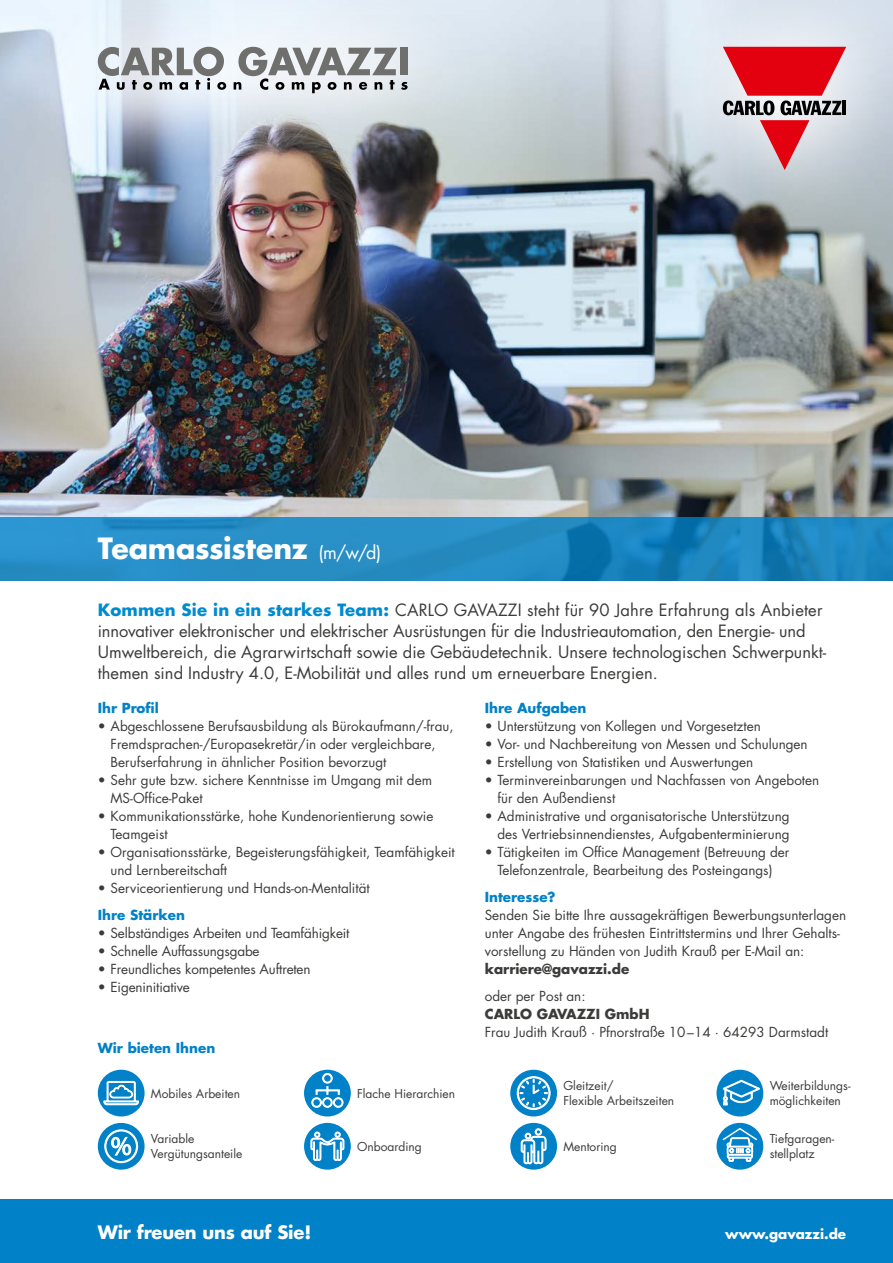
<style>
.page{position:relative;width:893px;height:1263px;background:#fff}
.page>*{position:absolute;margin:0;border:0;box-sizing:border-box;transform-origin:0 0}
.t1{font:700 28.5px "Futura Std";letter-spacing:-.01em;color:#fff}
.t2{font:700 18px "Futura Std";letter-spacing:-.01em;color:#fff}
.t3{font:16.5px/21px "Futura Std";color:#3b3b3a}
.t4{font:13.5px/18px "Futura Std";color:#3b3b3a}
.t5{font:700 13.5px "Futura Std";color:#0081c8}
.t6{font:700 13.5px "Futura Std";color:#3b3b3a}
.t7{font:700 13.5px "Futura Std";color:#fff}
.t8{font:12px/15px "Futura Std";color:#3b3b3a}
.s1{font-weight:400;font-size:18px}
.s2{font-weight:700;color:#008bcf}
</style>
<div class="page">
<img style="left:0;top:0;width:893px;height:517px">
<svg style="left:0;top:517px;width:893px;height:63px;background:#2189c1"></svg>
<svg style="left:647px;top:0;width:246px;height:243px;background:#b3bcc4"></svg>
<svg style="left:723px;top:47px;width:123px;height:123px;background:#cf7780"></svg>
<hr style="left:842px;top:101px;width:4px;height:14px;background:#000">
<svg style="left:21px;top:0;width:464px;height:170px;background:#cad2da"></svg>
<svg style="left:98px;top:47px;width:128px;height:43px;background:#acb0b3"></svg>
<svg style="left:234px;top:47px;width:174px;height:46px"></svg>
<div style="left:0;top:1199px;width:893px;height:64px;background:#0081c8"></div>
<div style="left:98px;top:1070px;width:47px;height:46px;background:#0081c8;border-radius:50%"></div>
<svg style="left:103px;top:1081px;width:36px;height:24px"></svg>
<div style="left:98px;top:1123px;width:47px;height:47px;background:#0081c8;border-radius:50%"></div>
<svg style="left:104px;top:1129px;width:34px;height:34px"></svg>
<div style="left:304px;top:1070px;width:47px;height:46px;background:#0081c8;border-radius:50%"></div>
<svg style="left:311px;top:1073px;width:32px;height:35px"></svg>
<div style="left:304px;top:1123px;width:47px;height:47px;background:#0081c8;border-radius:50%"></div>
<svg style="left:311px;top:1132px;width:33px;height:29px"></svg>
<div style="left:510px;top:1070px;width:47px;height:46px;background:#0081c8;border-radius:50%"></div>
<svg style="left:517px;top:1076px;width:33px;height:34px"></svg>
<div style="left:510px;top:1123px;width:47px;height:47px;background:#0081c8;border-radius:50%"></div>
<svg style="left:521px;top:1128px;width:25px;height:36px"></svg>
<div style="left:716px;top:1070px;width:47px;height:46px;background:#0081c8;border-radius:50%"></div>
<svg style="left:723px;top:1080px;width:37px;height:28px"></svg>
<div style="left:716px;top:1123px;width:47px;height:47px;background:#0081c8;border-radius:50%"></div>
<svg style="left:721px;top:1127px;width:37px;height:35px"></svg>
<h1 class="t1" style="left:98px;top:530px;width:285px">Teamassistenz <span class="s1">(m/w/d)</span></h1>
<p class="t3" style="left:98px;top:600px;width:730px"><span class="s2">Kommen Sie in ein starkes Team:</span> CARLO GAVAZZI steht für 90 Jahre Erfahrung als Anbieter innovativer elektronischer und elektrischer Ausrüstungen für die Industrieautomation, den Energie- und Umweltbereich, die Agrarwirtschaft sowie die Gebäudetechnik. Unsere technologischen Schwerpunkt&shy;themen sind Industry 4.0, E-Mobilität und alles rund um erneuerbare Energien.</p>
<p class="t5" style="left:98px;top:699px;width:63px">Ihr Profil</p>
<p class="t4" style="left:111px;top:717px;width:345px;text-indent:-13px">• Abgeschlossene Berufsausbildung als Bürokaufmann/-frau,<br>Fremdsprachen-/Europasekretär/in oder vergleichbare,<br>Berufserfahrung in ähnlicher Position bevorzugt</p>
<p class="t4" style="left:111px;top:771px;width:323px;text-indent:-13px">• Sehr gute bzw. sichere Kenntnisse im Umgang mit dem<br>MS-Office-Paket</p>
<p class="t4" style="left:111px;top:807px;width:324px;text-indent:-13px">• Kommunikationsstärke, hohe Kundenorientierung sowie<br>Teamgeist</p>
<p class="t4" style="left:111px;top:843px;width:346px;text-indent:-13px">• Organisationsstärke, Begeisterungsfähigkeit, Teamfähigkeit und Lernbereitschaft</p>
<p class="t4" style="left:98px;top:879px;width:273px">• Serviceorientierung und Hands-on-Mentalität</p>
<p class="t5" style="left:98px;top:906px;width:89px">Ihre Stärken</p>
<p class="t4" style="left:98px;top:924px;width:253px">• Selbständiges Arbeiten und Teamfähigkeit</p>
<p class="t4" style="left:98px;top:942px;width:163px">• Schnelle Auffassungsgabe</p>
<p class="t4" style="left:98px;top:960px;width:214px">• Freundliches kompetentes Auftreten</p>
<p class="t4" style="left:98px;top:978px;width:94px">• Eigeninitiative</p>
<p class="t5" style="left:485px;top:699px;width:103px">Ihre Aufgaben</p>
<p class="t4" style="left:485px;top:717px;width:278px">• Unterstützung von Kollegen und Vorgesetzten</p>
<p class="t4" style="left:485px;top:735px;width:324px">• Vor- und Nachbereitung von Messen und Schulungen</p>
<p class="t4" style="left:485px;top:753px;width:270px">• Erstellung von Statistiken und Auswertungen</p>
<p class="t4" style="left:497px;top:771px;width:323px;text-indent:-13px">• Terminvereinbarungen und Nachfassen von Angeboten für den Außendienst</p>
<p class="t4" style="left:485px;top:807px;width:307px;text-align:right">• Administrative und organisatorische Unterstützung des Vertriebsinnendienstes, Aufgabenterminierung</p>
<p class="t4" style="left:485px;top:843px;width:306px;text-align:center">• Tätigkeiten im Office Management (Betreuung der<br>Telefonzentrale, Bearbeitung des Posteingangs)</p>
<p class="t5" style="left:485px;top:888px;width:72px">Interesse?</p>
<p class="t4" style="left:485px;top:906px;width:363px">Senden Sie bitte Ihre aussagekräftigen Bewerbungsunterlagen unter Angabe des frühesten Eintrittstermins und Ihrer Gehalts&shy;vorstellung zu Händen von Judith Krauß per E-Mail an:</p>
<p class="t6" style="left:485px;top:960px;width:146px">karriere@gavazzi.de</p>
<p class="t4" style="left:485px;top:987px;width:102px">oder per Post an:</p>
<p class="t6" style="left:485px;top:1005px;width:166px">CARLO GAVAZZI GmbH</p>
<p class="t4" style="left:485px;top:1023px;width:345px">Frau Judith Krauß · Pfnorstraße 10–14 · 64293 Darmstadt</p>
<p class="t5" style="left:98px;top:1039px;width:119px">Wir bieten Ihnen</p>
<p class="t8" style="left:151px;top:1086px;width:91px">Mobiles Arbeiten</p>
<p class="t8" style="left:151px;top:1131px;width:93px">Variable<br>Vergütungsanteile</p>
<p class="t8" style="left:357px;top:1086px;width:100px">Flache Hierarchien</p>
<p class="t8" style="left:357px;top:1139px;width:66px">Onboarding</p>
<p class="t8" style="left:563px;top:1078px;width:112px">Gleitzeit/<br>Flexible Arbeitszeiten</p>
<p class="t8" style="left:563px;top:1139px;width:55px">Mentoring</p>
<p class="t8" style="left:770px;top:1078px;width:82px">Weiterbildungs&shy;möglichkeiten</p>
<p class="t8" style="left:770px;top:1131px;width:66px">Tiefgaragen&shy;stellplatz</p>
<h2 class="t2" style="left:98px;top:1220px;width:215px">Wir freuen uns auf Sie!</h2>
<p class="t7" style="left:725px;top:1224px;width:122px">www.gavazzi.de</p>
</div>
